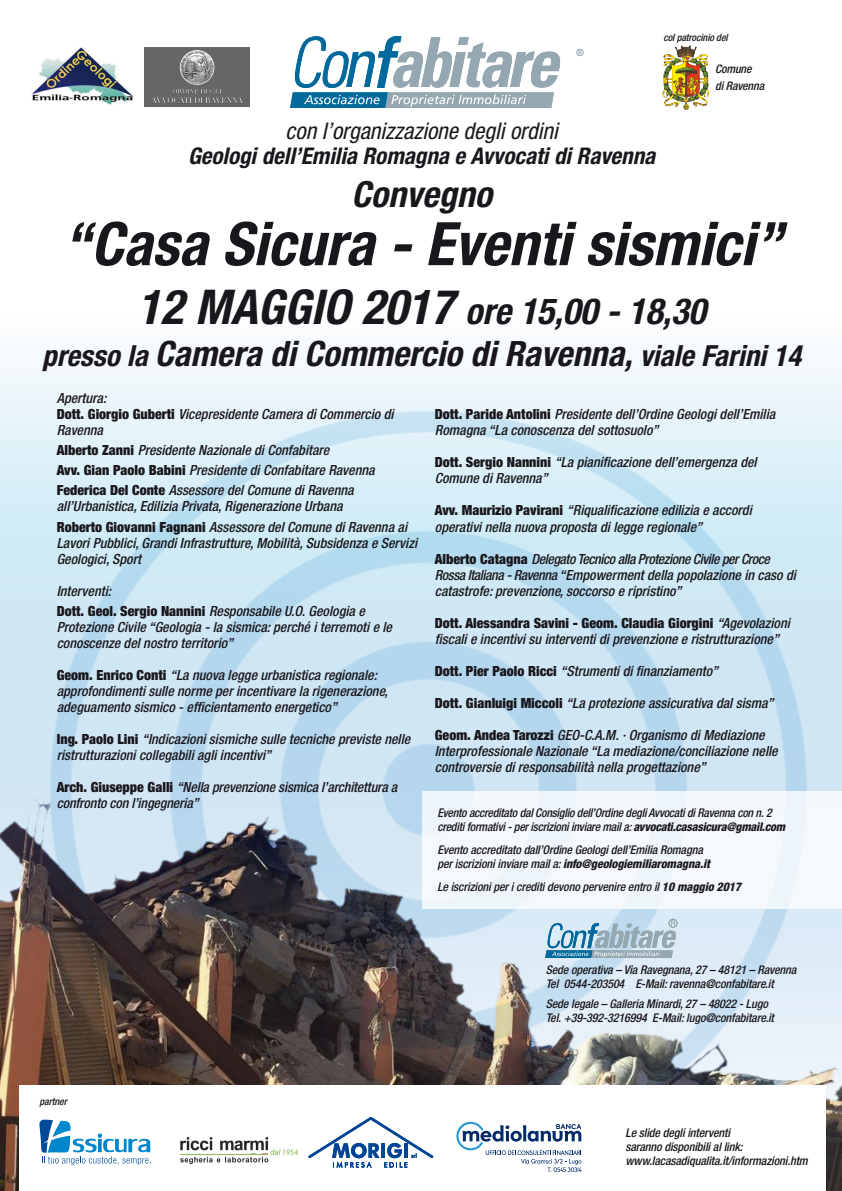
<style>
.page{position:relative;width:842px;height:1191px;background:#fff}
.page>*{position:absolute;margin:0;border:0;box-sizing:border-box;transform-origin:0 0}
.t1{font:italic 700 condensed 60px "Helvetica Neue LT Std";color:#1a171c}
.t2{font:italic 700 condensed 36px "Helvetica Neue LT Std";color:#1a171c}
.t3{font:italic 700 condensed 34.9px "Helvetica Neue LT Std";color:#1a171c}
.t4{font:italic 700 condensed 23px "Helvetica Neue LT Std";color:#1a171c}
.t5{font:italic condensed 23px "Helvetica Neue LT Std";color:#1a171c}
.t6{font:italic 500 condensed 14px/16px "Helvetica Neue LT Std";color:#1a171c}
.t7{font:italic 500 condensed 12px/14px "Helvetica Neue LT Std";letter-spacing:-.01em;color:#1a171c}
.t8{font:italic 800 condensed 12px "Helvetica Neue LT Std";letter-spacing:-.01em;color:#1a171c}
.t9{font:italic 500 condensed 11.8px "Helvetica Neue LT Std";letter-spacing:-.01em;color:#1a171c}
.t10{font:italic 500 condensed 10px "Helvetica Neue LT Std";letter-spacing:-.01em;color:#1a171c}
.t11{font:500 condensed 10px "Helvetica Neue LT Std";color:#899fac}
.s1{font-size:48px}
.s2{font-size:29.1px}
.s3{font-weight:900;font-style:normal}
.s4{font-weight:800}
.s5{font-weight:500}
</style>
<div class="page">
<svg style="left:0;top:357px;width:842px;height:402px"></svg>
<img style="left:0;top:759px;width:842px;height:432px">
<img style="left:50px;top:411px;width:758px;height:674px">
<div style="left:669px;top:918px;width:8px;height:9px;border:1px solid #95a8b1;border-radius:50%"></div>
<svg style="left:545px;top:920px;width:132px;height:38px;background:#a0bfd1"></svg>
<svg style="left:290px;top:36px;width:271px;height:72px"></svg>
<div style="left:19px;top:1085px;width:806px;height:106px;background:#fff"></div>
<div style="left:423px;top:791px;width:419px;height:118px;background:#f4f9fc"></div>
<svg style="left:39px;top:1119px;width:112px;height:46px"></svg>
<img style="left:180px;top:1137px;width:118px;height:26px">
<svg style="left:308px;top:1117px;width:125px;height:51px"></svg>
<svg style="left:456px;top:1121px;width:126px;height:51px"></svg>
<img style="left:32px;top:47px;width:102px;height:58px">
<img style="left:145px;top:47px;width:104px;height:59px">
<img style="left:662px;top:45px;width:47px;height:65px">
<div style="left:540px;top:21px;width:28px;height:27px;background:#fff"></div>
<p class="t11" style="left:576px;top:47px;width:9px">®</p>
<p class="t10" style="left:663px;top:32px;width:66px">col patrocinio del</p>
<p class="t9" style="left:715px;top:62px;width:38px">Comune</p>
<p class="t9" style="left:715px;top:78px;width:50px">di Ravenna</p>
<p class="t5" style="left:286px;top:117px;width:274px">con l’organizzazione degli ordini</p>
<p class="t4" style="left:188px;top:142px;width:469px">Geologi dell’Emilia Romagna e Avvocati di Ravenna</p>
<p class="t2" style="left:351px;top:172px;width:142px">Convegno</p>
<p class="t1" style="left:63px;top:207px;width:721px">“Casa Sicura - Eventi sismici”</p>
<p class="t2" style="left:138px;top:290px;width:570px"><span class="s1">12 MAGGIO 2017</span> ore 15,00 - 18,30</p>
<p class="t3" style="left:42px;top:333px;width:760px"><span class="s2">presso la</span> Camera di Commercio di Ravenna, <span class="s2">viale Farini 14</span></p>
<p class="t6" style="left:57px;top:391px;width:51px">Apertura:</p>
<p class="t6" style="left:57px;top:407px;width:338px"><span class="s3">Dott. Giorgio Guberti</span> Vicepresidente Camera di Commercio di<br>Ravenna</p>
<p class="t6" style="left:57px;top:443px;width:274px"><span class="s3">Alberto Zanni</span> Presidente Nazionale di Confabitare</p>
<p class="t6" style="left:57px;top:463px;width:319px"><span class="s3">Avv. Gian Paolo Babini</span> Presidente di Confabitare Ravenna</p>
<p class="t6" style="left:57px;top:483px;width:298px"><span class="s3">Federica Del Conte</span> Assessore del Comune di Ravenna all’Urbanistica, Edilizia Privata, Rigenerazione Urbana</p>
<p class="t6" style="left:57px;top:519px;width:362px"><span class="s3">Roberto Giovanni Fagnani</span> Assessore del Comune di Ravenna ai<br>Lavori Pubblici, Grandi Infrastrutture, Mobilità, Subsidenza e Servizi<br>Geologici, Sport</p>
<p class="t6" style="left:57px;top:583px;width:56px">Interventi:</p>
<p class="t6" style="left:57px;top:603px;width:337px"><span class="s3">Dott. Geol. Sergio Nannini</span> Responsabile U.O. Geologia e<br>Protezione Civile “Geologia - la sismica: perché i terremoti e le conoscenze del nostro territorio”</p>
<p class="t6" style="left:57px;top:667px;width:333px"><span class="s3">Geom. Enrico Conti</span> “La nuova legge urbanistica regionale: approfondimenti sulle norme per incentivare la rigenerazione, adeguamento sismico - efficientamento energetico”</p>
<p class="t6" style="left:57px;top:731px;width:355px"><span class="s3">Ing. Paolo Lini</span> “Indicazioni sismiche sulle tecniche previste nelle ristrutturazioni collegabili agli incentivi”</p>
<p class="t6" style="left:57px;top:779px;width:342px"><span class="s3">Arch. Giuseppe Galli</span> “Nella prevenzione sismica l’architettura a confronto con l’ingegneria”</p>
<p class="t6" style="left:435px;top:407px;width:342px"><span class="s3">Dott. Paride Antolini</span> Presidente dell’Ordine Geologi dell’Emilia<br>Romagna “La conoscenza del sottosuolo”</p>
<p class="t6" style="left:435px;top:455px;width:323px"><span class="s3">Dott. Sergio Nannini</span> “La pianificazione dell’emergenza del<br>Comune di Ravenna”</p>
<p class="t6" style="left:435px;top:503px;width:318px"><span class="s3">Avv. Maurizio Pavirani</span> “Riqualificazione edilizia e accordi operativi nella nuova proposta di legge regionale”</p>
<p class="t6" style="left:435px;top:551px;width:363px"><span class="s3">Alberto Catagna</span> Delegato Tecnico alla Protezione Civile per Croce<br>Rossa Italiana - Ravenna “Empowerment della popolazione in caso di catastrofe: prevenzione, soccorso e ripristino”</p>
<p class="t6" style="left:435px;top:615px;width:356px"><span class="s3">Dott. Alessandra Savini - Geom. Claudia Giorgini</span> “Agevolazioni fiscali e incentivi su interventi di prevenzione e ristrutturazione”</p>
<p class="t6" style="left:435px;top:663px;width:285px"><span class="s3">Dott. Pier Paolo Ricci</span> “Strumenti di finanziamento”</p>
<p class="t6" style="left:435px;top:695px;width:340px"><span class="s3">Dott. Gianluigi Miccoli</span> “La protezione assicurativa dal sisma”</p>
<p class="t6" style="left:435px;top:727px;width:344px"><span class="s3">Geom. Andea Tarozzi</span> GEO-C.A.M. · Organismo di Mediazione<br>Interprofessionale Nazionale “La mediazione/conciliazione nelle controversie di responsabilità nella progettazione”</p>
<p class="t7" style="left:437px;top:806px;width:349px">Evento accreditato dal Consiglio dell’Ordine degli Avvocati di Ravenna con n. 2 crediti formativi - per iscrizioni inviare mail a: <span class="s4">avvocati.casasicura@gmail.com</span></p>
<p class="t7" style="left:437px;top:842px;width:267px">Evento accreditato dall’Ordine Geologi dell’Emilia Romagna</p>
<p class="t8" style="left:437px;top:856px;width:274px"><span class="s5">per iscrizioni inviare mail a:</span> info@geologiemiliaromagna.it</p>
<p class="t7" style="left:437px;top:880px;width:305px">Le iscrizioni per i crediti devono pervenire entro il <span class="s4">10 maggio 2017</span></p>
<p class="t10" style="left:39px;top:1095px;width:29px">partner</p>
<p class="t7" style="left:546px;top:962px;width:252px">Sede operativa – Via Ravegnana, 27 – 48121 – Ravenna</p>
<p class="t7" style="left:546px;top:976px;width:230px">Tel 0544-203504 E-Mail: ravenna@confabitare.it</p>
<p class="t7" style="left:546px;top:996px;width:224px">Sede legale – Galleria Minardi, 27 – 48022 - Lugo</p>
<p class="t7" style="left:546px;top:1010px;width:230px">Tel. +39-392-3216994 E-Mail: lugo@confabitare.it</p>
<p class="t7" style="left:625px;top:1126px;width:106px">Le slide degli interventi</p>
<p class="t7" style="left:625px;top:1140px;width:119px">saranno disponibili al link:</p>
<p class="t7" style="left:625px;top:1154px;width:184px">www.lacasadiqualita.it/informazioni.htm</p>
</div>
